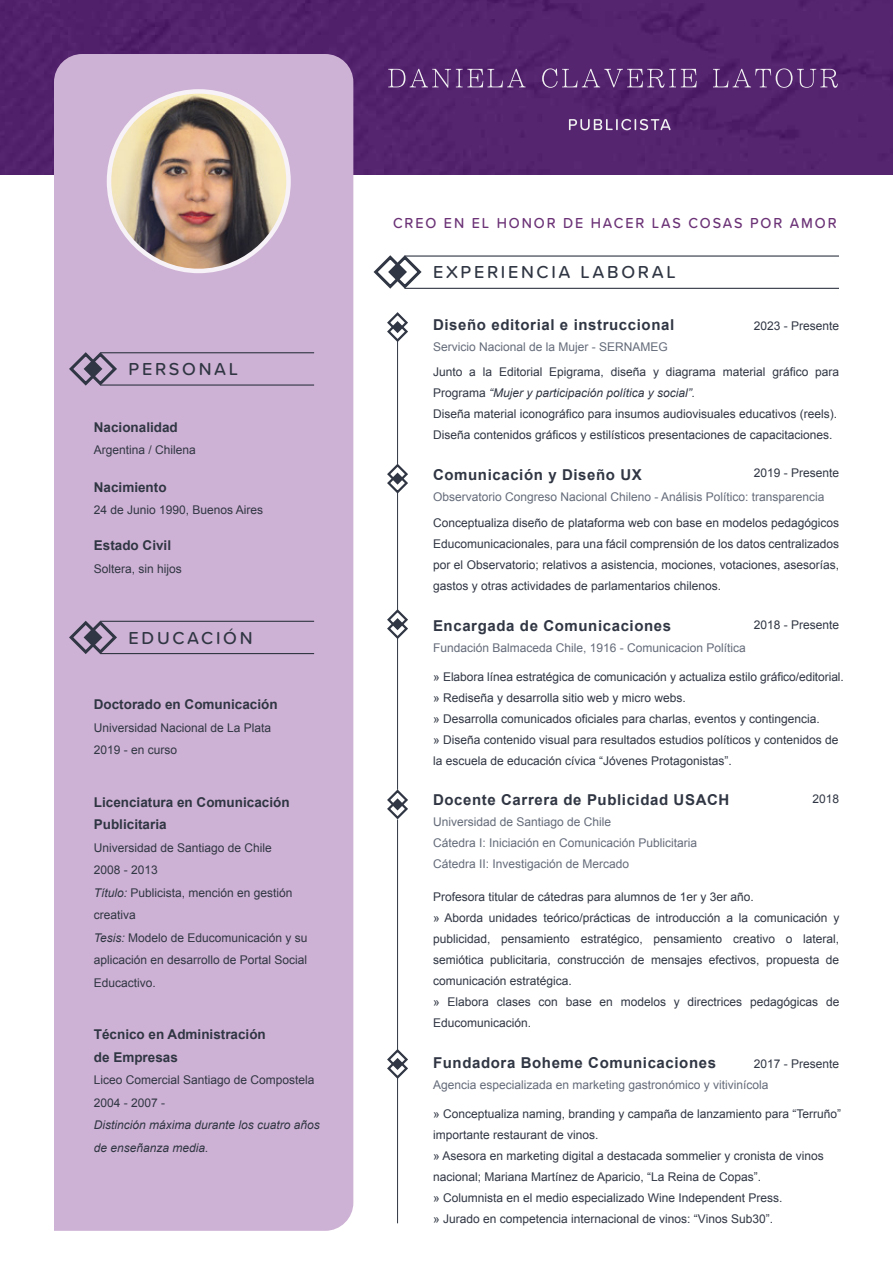
<style>
.page{position:relative;width:893px;height:1263px;background:#fff}
.page>*{position:absolute;margin:0;border:0;box-sizing:border-box;transform-origin:0 0}
.t1{font:500 18px "Proxima Soft";letter-spacing:.15em;color:#303643}
.t2{font:700 15px "Arial";letter-spacing:.04em;color:#303643}
.t3{font:500 15px "Proxima Soft";letter-spacing:.135em;color:#6b3276;scale:.95 1}
.t4{font:700 13.5px/22.5px "Arial";color:#303643}
.t5{font:12px/21px "Arial";color:#303643}
.t6{font:12px/21px "Arial";color:#646b79}
.t7{font:italic 12px/22.5px "Arial";color:#303643}
.s1{font-style:italic}
</style>
<div class="page">
<div style="left:0;top:0;width:893px;height:175px;background:#562570"></div>
<div style="left:54px;top:54px;width:299px;height:1177px;background:#ceb2d5"></div>
<hr style="left:100px;top:653px;width:214px;height:1px;background:#303643">
<hr style="left:100px;top:621px;width:214px;height:1px;background:#303643">
<svg style="left:67px;top:619px;width:52px;height:37px;background:#9e8da9"></svg>
<hr style="left:100px;top:384px;width:214px;height:2px;background:#303643">
<hr style="left:100px;top:352px;width:214px;height:1px;background:#303643">
<svg style="left:67px;top:350px;width:52px;height:38px;background:#a08daa"></svg>
<hr style="left:405px;top:288px;width:434px;height:1px;background:#303643">
<hr style="left:405px;top:255px;width:434px;height:2px;background:#303643">
<hr style="left:397px;top:491px;width:1px;height:120px;background:#303643">
<hr style="left:397px;top:638px;width:1px;height:152px;background:#303643">
<hr style="left:397px;top:819px;width:1px;height:233px;background:#303643">
<hr style="left:397px;top:1077px;width:1px;height:146px;background:#303643">
<svg style="left:373px;top:255px;width:51px;height:34px"></svg>
<svg style="left:387px;top:462px;width:21px;height:33px"></svg>
<hr style="left:397px;top:340px;width:1px;height:124px;background:#303643">
<svg style="left:387px;top:312px;width:21px;height:32px"></svg>
<svg style="left:387px;top:608px;width:21px;height:33px"></svg>
<svg style="left:387px;top:788px;width:21px;height:33px"></svg>
<svg style="left:387px;top:1047px;width:21px;height:33px"></svg>
<img style="left:109px;top:91px;width:179px;height:180px;border-radius:90px">
<div style="left:107px;top:89px;width:184px;height:184px;border:4px solid #f7f2f8;border-radius:50%"></div>
<svg style="left:569px;top:119px;width:102px;height:11px"></svg>
<svg style="left:388px;top:69px;width:137px;height:19px;background:#6c4382"></svg>
<svg style="left:542px;top:68px;width:155px;height:20px;background:#6d4483"></svg>
<svg style="left:713px;top:68px;width:125px;height:20px;background:#6b4281"></svg>
<h1 class="t1" style="left:129px;top:356px;width:111px">PERSONAL</h1>
<p class="t4" style="left:94px;top:416px;width:86px">Nacionalidad</p>
<p class="t5" style="left:94px;top:440px;width:104px">Argentina / Chilena</p>
<p class="t4" style="left:94px;top:476px;width:74px">Nacimiento</p>
<p class="t5" style="left:94px;top:500px;width:171px">24 de Junio 1990, Buenos Aires</p>
<p class="t4" style="left:94px;top:535px;width:79px">Estado Civil</p>
<p class="t5" style="left:94px;top:558px;width:90px">Soltera, sin hijos</p>
<h1 class="t1" style="left:129px;top:624px;width:125px">EDUCACIÓN</h1>
<p class="t4" style="left:94px;top:694px;width:185px">Doctorado en Comunicación</p>
<p class="t5" style="left:94px;top:716px;width:179px;line-height:22.5px">Universidad Nacional de La Plata<br>2019 - en curso</p>
<p class="t4" style="left:94px;top:791px;width:197px">Licenciatura en Comunicación<br>Publicitaria</p>
<p class="t5" style="left:94px;top:836px;width:215px;line-height:22.5px">Universidad de Santiago de Chile<br>2008 - 2013<br><span class="s1">Título:</span> Publicista, mención en gestión creativa<br><span class="s1">Tesis:</span> Modelo de Educomunicación y su aplicación en desarrollo de Portal Social<br>Educactivo.</p>
<p class="t4" style="left:94px;top:1024px;width:174px">Técnico en Administración de Empresas</p>
<p class="t5" style="left:94px;top:1069px;width:222px;line-height:22.5px">Liceo Comercial Santiago de Compostela<br>2004 - 2007 -</p>
<p class="t7" style="left:94px;top:1114px;width:228px">Distinción máxima durante los cuatro años de enseñanza media.</p>
<p class="t3" style="left:393px;top:212px;width:468px">CREO EN EL HONOR DE HACER LAS COSAS POR AMOR</p>
<h1 class="t1" style="left:433px;top:259px;width:244px">EXPERIENCIA LABORAL</h1>
<p class="t2" style="left:433px;top:315px;width:243px">Diseño editorial e instruccional</p>
<p class="t6" style="left:433px;top:336px;width:236px">Servicio Nacional de la Mujer - SERNAMEG</p>
<p class="t5" style="left:754px;top:316px;width:87px">2023 - Presente</p>
<p class="t5" style="left:433px;top:361px;width:408px">Junto a la Editorial Epigrama, diseña y diagrama material gráfico para Programa <span class="s1">“Mujer y participación política y social”.<br></span>Diseña material iconográfico para insumos audiovisuales educativos (reels).<br>Diseña contenidos gráficos y estilísticos presentaciones de capacitaciones.</p>
<p class="t5" style="left:754px;top:463px;width:87px">2019 - Presente</p>
<p class="t2" style="left:433px;top:465px;width:210px">Comunicación y Diseño UX</p>
<p class="t6" style="left:433px;top:486px;width:393px">Observatorio Congreso Nacional Chileno - Análisis Político: transparencia</p>
<p class="t5" style="left:433px;top:513px;width:408px;text-align:justify">Conceptualiza diseño de plataforma web con base en modelos pedagógicos Educomunicacionales, para una fácil comprensión de los datos centralizados por el Observatorio; relativos a asistencia, mociones, votaciones, asesorías, gastos y otras actividades de parlamentarios chilenos.</p>
<p class="t2" style="left:433px;top:615px;width:240px">Encargada de Comunicaciones</p>
<p class="t6" style="left:433px;top:637px;width:314px">Fundación Balmaceda Chile, 1916 - Comunicacion Política</p>
<p class="t5" style="left:754px;top:615px;width:87px">2018 - Presente</p>
<p class="t5" style="left:433px;top:666px;width:412px">» Elabora línea estratégica de comunicación y actualiza estilo gráfico/editorial. » Rediseña y desarrolla sitio web y micro webs.<br>» Desarrolla comunicados oficiales para charlas, eventos y contingencia.<br>» Diseña contenido visual para resultados estudios políticos y contenidos de la escuela de educación cívica “Jóvenes Protagonistas”.</p>
<p class="t2" style="left:433px;top:789px;width:298px">Docente Carrera de Publicidad USACH</p>
<p class="t6" style="left:433px;top:811px;width:266px">Universidad de Santiago de Chile<br>Cátedra I: Iniciación en Comunicación Publicitaria<br>Cátedra II: Investigación de Mercado</p>
<p class="t5" style="left:813px;top:789px;width:28px">2018</p>
<p class="t5" style="left:433px;top:886px;width:408px">Profesora titular de cátedras para alumnos de 1er y 3er año.<br>» Aborda unidades teórico/prácticas de introducción a la comunicación y publicidad, pensamiento estratégico, pensamiento creativo o lateral, semiótica publicitaria, construcción de mensajes efectivos, propuesta de comunicación estratégica.<br>» Elabora clases con base en modelos y directrices pedagógicas de Educomunicación.</p>
<p class="t2" style="left:433px;top:1053px;width:285px">Fundadora Boheme Comunicaciones</p>
<p class="t6" style="left:433px;top:1074px;width:337px">Agencia especializada en marketing gastronómico y vitivinícola</p>
<p class="t5" style="left:754px;top:1054px;width:87px">2017 - Presente</p>
<p class="t5" style="left:433px;top:1103px;width:410px">» Conceptualiza naming, branding y campaña de lanzamiento para “Terruño” importante restaurant de vinos.<br>» Asesora en marketing digital a destacada sommelier y cronista de vinos nacional; Mariana Martínez de Aparicio, “La Reina de Copas”.<br>» Columnista en el medio especializado Wine Independent Press.<br>» Jurado en competencia internacional de vinos: “Vinos Sub30”.</p>
</div>
